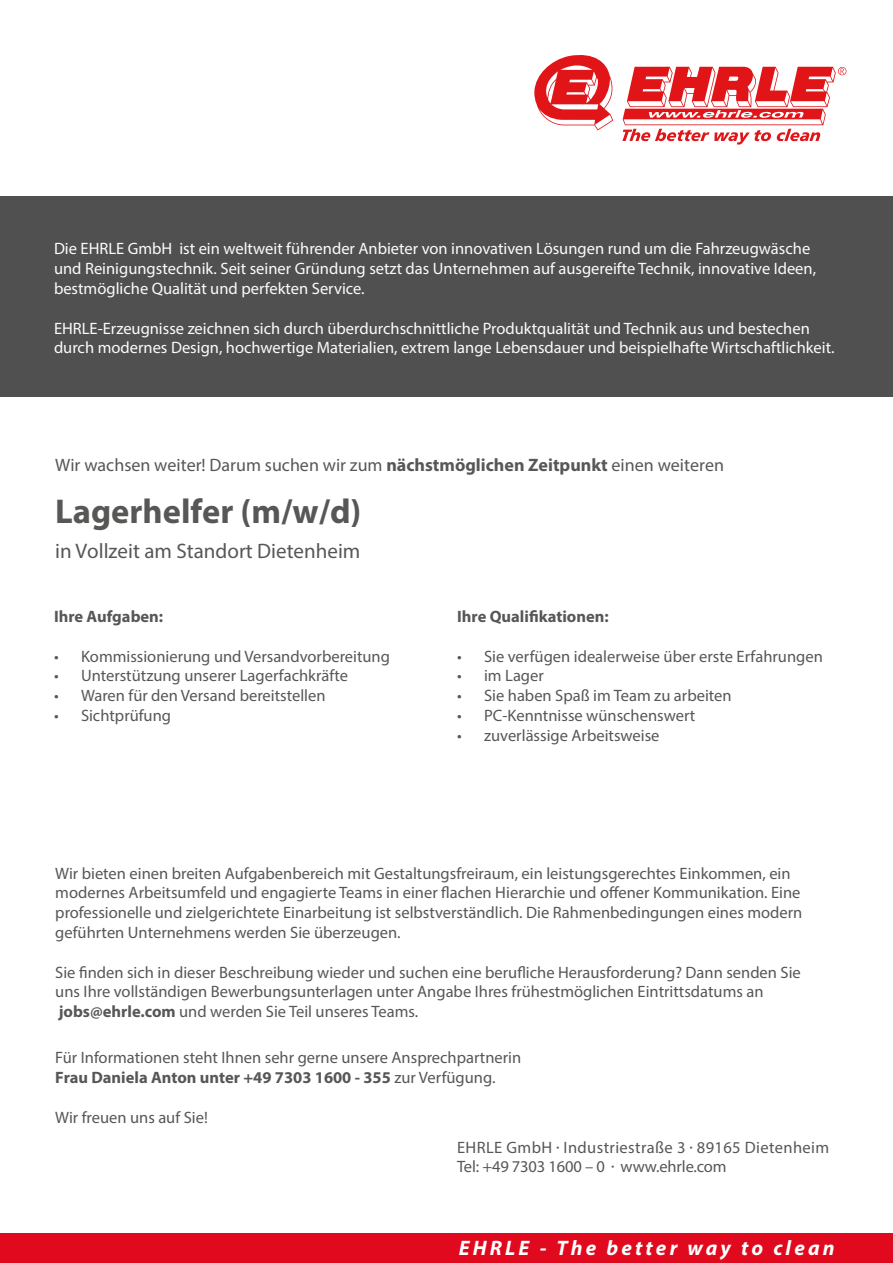
<style>
.page{position:relative;width:893px;height:1263px;background:#fff}
.page>*{position:absolute;margin:0;border:0;box-sizing:border-box;transform-origin:0 0}
.t1{font:700 34.5px "Myriad Pro";color:#575756}
.t2{font:21px "Myriad Pro";color:#575756}
.t3{font:italic 700 21px "Myriad Pro";letter-spacing:.15em;color:#fff}
.t4{font:18px "Myriad Pro";color:#575756}
.t5{font:16.5px/19.8px "Myriad Pro";color:#575756}
.t6{font:16.5px/19.8px "Myriad Pro";color:#fbfbfb}
.t7{font:16.5px/19.8px "Myriad Pro";letter-spacing:.025em;color:#575756}
.t8{font:700 16.5px "Myriad Pro";color:#575756}
.s1{font-weight:700}
</style>
<div class="page">
<div style="left:0;top:196px;width:893px;height:201px;background:#505050"></div>
<svg style="left:622px;top:67px;width:224px;height:78px"></svg>
<svg style="left:534px;top:55px;width:80px;height:75px"></svg>
<div style="left:0;top:1233px;width:893px;height:29px;background:#e0091d"></div>
<p class="t6" style="left:54px;top:239px;width:764px">Die EHRLE GmbH ist ein weltweit führender Anbieter von innovativen Lösungen rund um die Fahrzeugwäsche und Reinigungstechnik. Seit seiner Gründung setzt das Unternehmen auf ausgereifte Technik, innovative Ideen, bestmögliche Qualität und perfekten Service.</p>
<p class="t6" style="left:54px;top:318px;width:782px">EHRLE-Erzeugnisse zeichnen sich durch überdurchschnittliche Produktqualität und Technik aus und bestechen durch modernes Design, hochwertige Materialien, extrem lange Lebensdauer und beispielhafte Wirtschaftlichkeit.</p>
<p class="t4" style="left:55px;top:454px;width:670px">Wir wachsen weiter! Darum suchen wir zum <span class="s1">nächstmöglichen Zeitpunkt</span> einen weiteren</p>
<h1 class="t1" style="left:55px;top:488px;width:308px">Lagerhelfer (m/w/d)</h1>
<p class="t2" style="left:55px;top:538px;width:307px">in Vollzeit am Standort Dietenheim</p>
<p class="t8" style="left:54px;top:606px;width:111px">Ihre Aufgaben:</p>
<p class="t5" style="left:54px;top:646px;width:337px">• Kommissionierung und Versandvorbereitung</p>
<p class="t5" style="left:54px;top:666px;width:296px">• Unterstützung unserer Lagerfachkräfte</p>
<p class="t5" style="left:54px;top:685px;width:273px">• Waren für den Versand bereitstellen</p>
<p class="t5" style="left:54px;top:705px;width:119px">• Sichtprüfung</p>
<p class="t8" style="left:457px;top:606px;width:153px">Ihre Qualifikationen:</p>
<p class="t5" style="left:457px;top:646px;width:367px">• Sie verfügen idealerweise über erste Erfahrungen</p>
<p class="t5" style="left:457px;top:666px;width:88px">• im Lager</p>
<p class="t5" style="left:457px;top:685px;width:276px">• Sie haben Spaß im Team zu arbeiten</p>
<p class="t5" style="left:457px;top:705px;width:240px">• PC-Kenntnisse wünschenswert</p>
<p class="t5" style="left:457px;top:725px;width:204px">• zuverlässige Arbeitsweise</p>
<p class="t5" style="left:55px;top:863px;width:749px">Wir bieten einen breiten Aufgabenbereich mit Gestaltungsfreiraum, ein leistungsgerechtes Einkommen, ein modernes Arbeitsumfeld und engagierte Teams in einer flachen Hierarchie und offener Kommunikation. Eine professionelle und zielgerichtete Einarbeitung ist selbstverständlich. Die Rahmenbedingungen eines modern geführten Unternehmens werden Sie überzeugen.</p>
<p class="t5" style="left:55px;top:962px;width:747px">Sie finden sich in dieser Beschreibung wieder und suchen eine berufliche Herausforderung? Dann senden Sie uns Ihre vollständigen Bewerbungsunterlagen unter Angabe Ihres frühestmöglichen Eintrittsdatums an <span class="s1">jobs@ehrle.com</span> und werden Sie Teil unseres Teams.</p>
<p class="t5" style="left:55px;top:1048px;width:467px">Für Informationen steht Ihnen sehr gerne unsere Ansprechpartnerin<br><span class="s1">Frau Daniela Anton unter +49 7303 1600 - 355</span> zur Verfügung.</p>
<p class="t5" style="left:55px;top:1107px;width:154px">Wir freuen uns auf Sie!</p>
<p class="t7" style="left:457px;top:1137px;width:374px">EHRLE GmbH <span class="s1">.</span> Industriestraße 3 <span class="s1">.</span> 89165 Dietenheim<br>Tel: +49 7303 1600 – 0 <span class="s1">.</span> www.ehrle.com</p>
<p class="t3" style="left:459px;top:1234px;width:377px">EHRLE - The better way to clean</p>
</div>
